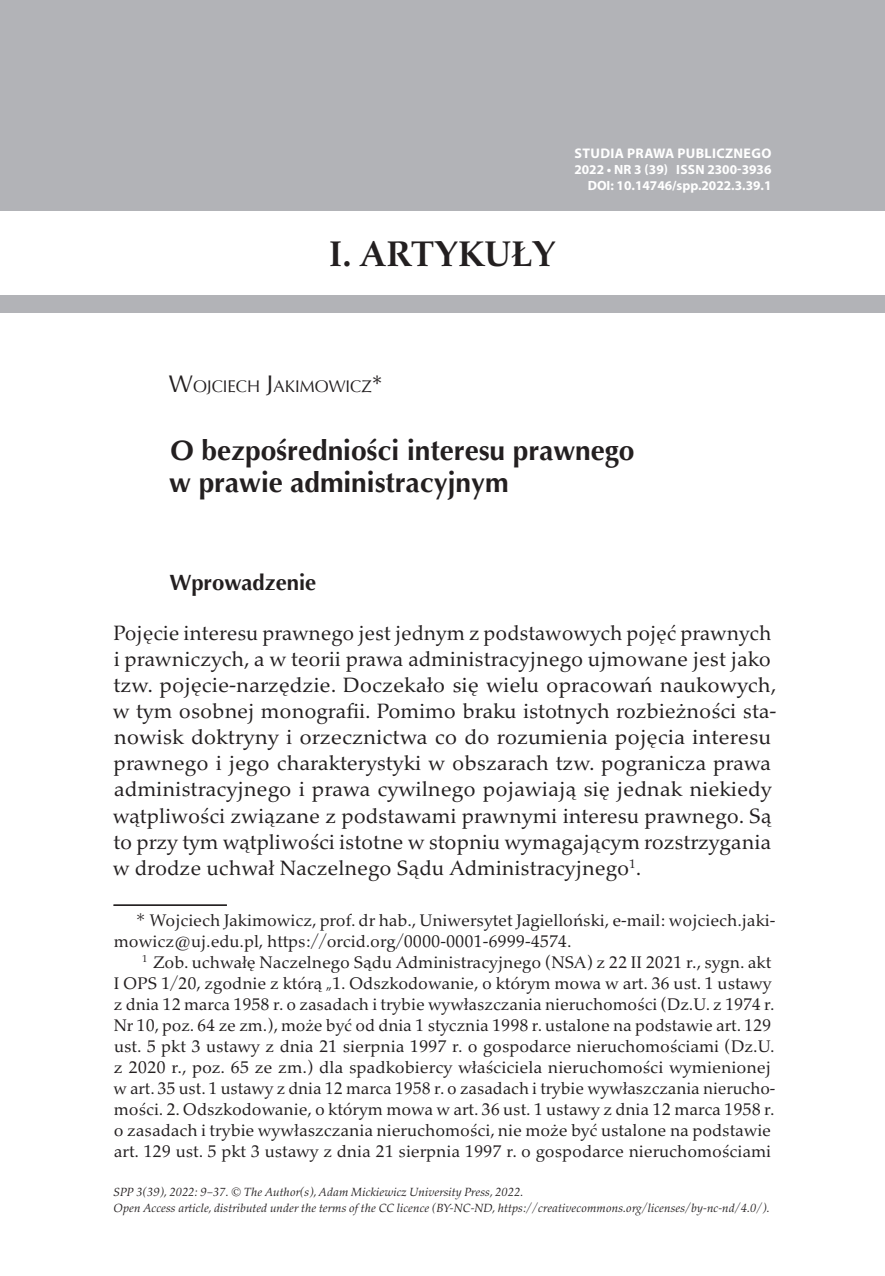
<style>
.page{position:relative;width:885px;height:1276px;background:#fff}
.page>*{position:absolute;margin:0;border:0;box-sizing:border-box;transform-origin:0 0}
.t1{font:700 36px "Palatino Nova Pro";color:#231f20}
.t2{font:700 28px/32px "Optima";color:#231f20}
.t3{font:700 22px "Optima";color:#231f20}
.t4{font:21px/26px "Palatino Nova Pro";color:#231f20}
.t5{font:17px/21px "Palatino Nova Pro";color:#231f20}
.t6{font:16.8px "Optima";color:#231f20}
.t7{font:700 14px "Myriad Pro";letter-spacing:.025em;color:#fff}
.t8{font:700 13.4px "Myriad Pro";color:#fff}
.t9{font:italic 12px/16px "Palatino Nova Pro";color:#231f20}
.s1{font-size:24px}
</style>
<div class="page">
<div style="left:0;top:0;width:884px;height:211px;background:#b2b3b7"></div>
<div style="left:0;top:296px;width:884px;height:17px;background:#b2b3b7"></div>
<hr style="left:113px;top:904px;width:114px;height:1px;background:#231f20">
<hr style="left:113px;top:905px;width:114px;height:1px;background:#231f20">
<p class="t7" style="left:574px;top:144px;width:198px">STUDIA PRAWA PUBLICZNEGO</p>
<p class="t8" style="left:574px;top:161px;width:198px">2022 • NR 3 (39) ISSN 2300-3936</p>
<h1 class="t1" style="left:329px;top:233px;width:228px">I. ARTYKUŁY</h1>
<p class="t8" style="left:587px;top:177px;width:185px">DOI: 10.14746/spp.2022.3.39.1</p>
<p class="t6" style="left:169px;top:376px;width:215px"><span class="s1">W</span>OJCIECH <span class="s1">J</span>AKIMOWICZ<span class="s1">*</span></p>
<h2 class="t2" style="left:169px;top:435px;width:466px">O bezpośredniości interesu prawnego w prawie administracyjnym</h2>
<p class="t3" style="left:169px;top:569px;width:148px">Wprowadzenie</p>
<p class="t4" style="left:113px;top:621px;width:665px">Pojęcie interesu prawnego jest jednym z podstawowych pojęć prawnych i prawniczych, a w teorii prawa administracyjnego ujmowane jest jako tzw. pojęcie-narzędzie. Doczekało się wielu opracowań naukowych, w tym osobnej monografii. Pomimo braku istotnych rozbieżności sta&shy;nowisk doktryny i orzecznictwa co do rozumienia pojęcia interesu prawnego i jego charakterystyki w obszarach tzw. pogranicza prawa administracyjnego i prawa cywilnego pojawiają się jednak niekiedy wątpliwości związane z podstawami prawnymi interesu prawnego. Są to przy tym wątpliwości istotne w stopniu wymagającym rozstrzygania w drodze uchwał Naczelnego Sądu Administracyjnego<sup>1</sup>.</p>
<p class="t5" style="left:114px;top:910px;width:662px;text-indent:22px">* Wojciech Jakimowicz, prof. dr hab., Uniwersytet Jagielloński, e-mail: wojciech.jaki&shy;mowicz@uj.edu.pl, https://orcid.org/0000-0001-6999-4574.</p>
<p class="t5" style="left:113px;top:952px;width:663px;text-indent:29px"><sup>1</sup> Zob. uchwałę Naczelnego Sądu Administracyjnego (NSA) z 22 II 2021 r., sygn. akt I OPS 1/20, zgodnie z którą „1. Odszkodowanie, o którym mowa w art. 36 ust. 1 ustawy z dnia 12 marca 1958 r. o zasadach i trybie wywłaszczania nieruchomości (Dz.U. z 1974 r.<br>Nr 10, poz. 64 ze zm.), może być od dnia 1 stycznia 1998 r. ustalone na podstawie art. 129 ust. 5 pkt 3 ustawy z dnia 21 sierpnia 1997 r. o gospodarce nieruchomościami (Dz.U. z 2020 r., poz. 65 ze zm.) dla spadkobiercy właściciela nieruchomości wymienionej w art. 35 ust. 1 ustawy z dnia 12 marca 1958 r. o zasadach i trybie wywłaszczania nierucho&shy;mości. 2. Odszkodowanie, o którym mowa w art. 36 ust. 1 ustawy z dnia 12 marca 1958 r. o zasadach i trybie wywłaszczania nieruchomości, nie może być ustalone na podstawie art. 129 ust. 5 pkt 3 ustawy z dnia 21 sierpnia 1997 r. o gospodarce nieruchomościami</p>
<p class="t9" style="left:113px;top:1184px;width:658px">SPP 3(39), 2022: 9–37. © The Author(s), Adam Mickiewicz University Press, 2022.<br>Open Access article, distributed under the terms of the CC licence (BY-NC-ND, https://creativecommons.org/licenses/by-nc-nd/4.0/).</p>
</div>
